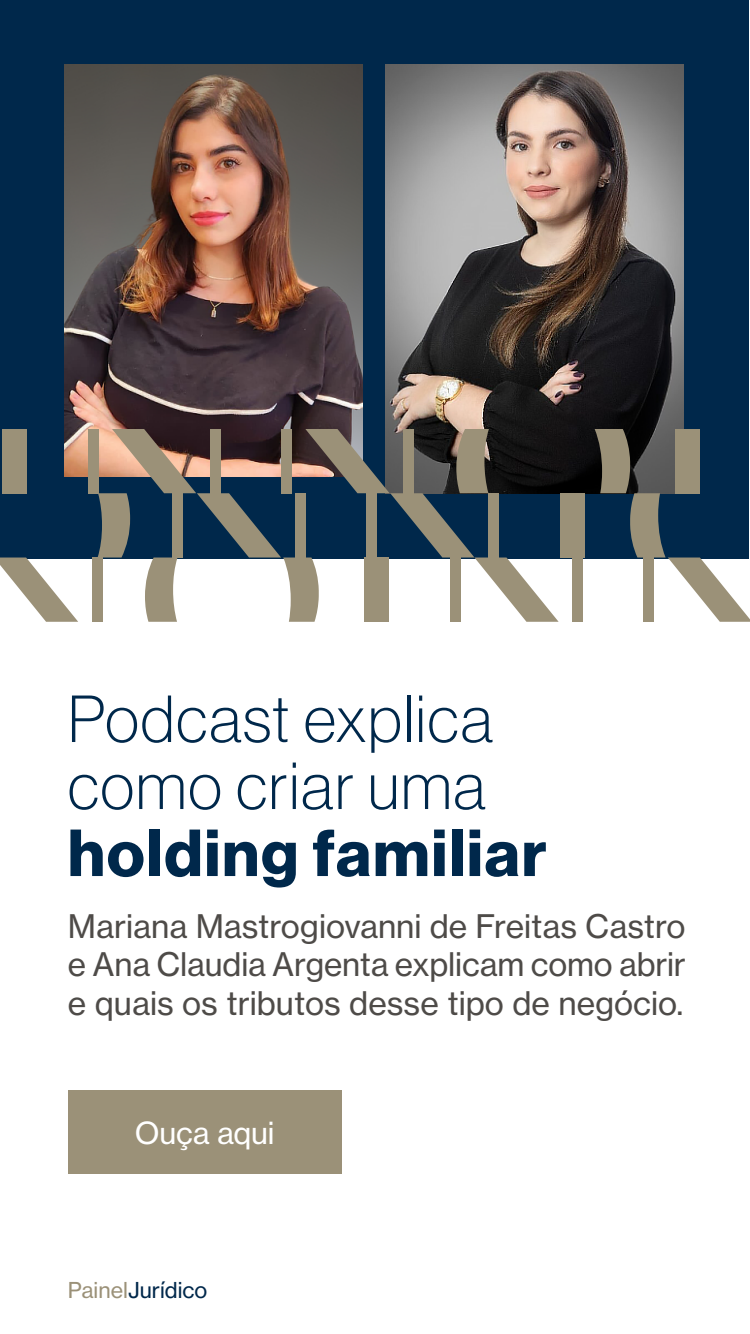
<style>
.page{position:relative;width:750px;height:1334px;background:#fff}
.page>*{position:absolute;margin:0;border:0;box-sizing:border-box;transform-origin:0 0}
.t1{font:65px/67px "N Haas Grotesk DS Pro 35 X Lt";letter-spacing:.03em;color:#00284b}
.t2{font:65px "N Haas Grotesk DS Pro 75 Bd";letter-spacing:.03em;color:#00284b}
.t3{font:32px/38.4px "N Haas Grotesk TX Pro 55 Rg";color:#4e4b48;text-align:justify}
.t4{font:30px "N Haas Grotesk TX Pro 55 Rg";letter-spacing:-.01em;color:#fff}
.t5{font:21.6px "N Haas Grotesk TX Pro 55 Rg";color:#00284b}
.s1{color:#9b9178}
</style>
<div class="page">
<div style="left:68px;top:1091px;width:273px;height:83px;background:#9b9178"></div>
<div style="left:0;top:0;width:749px;height:558px;background:#00284b"></div>
<img style="left:64px;top:65px;width:298px;height:412px">
<img style="left:385px;top:65px;width:298px;height:429px">
<div style="left:2px;top:429px;width:25px;height:64px;background:#9b9178"></div>
<div style="left:88px;top:429px;width:10px;height:64px;background:#9b9178"></div>
<div style="left:560px;top:493px;width:25px;height:65px;background:#9b9178"></div>
<div style="left:92px;top:558px;width:11px;height:64px;background:#9b9178"></div>
<svg style="left:0;top:558px;width:78px;height:64px"></svg>
<div style="left:573px;top:558px;width:10px;height:64px;background:#9b9178"></div>
<svg style="left:98px;top:429px;width:461px;height:193px"></svg>
<div style="left:364px;top:558px;width:25px;height:64px;background:#9b9178"></div>
<div style="left:450px;top:558px;width:11px;height:64px;background:#9b9178"></div>
<svg style="left:595px;top:429px;width:155px;height:193px"></svg>
<h1 class="t1" style="left:68px;top:686px;width:426px">Podcast explica como criar uma</h1>
<h1 class="t2" style="left:68px;top:815px;width:480px">holding familiar</h1>
<p class="t3" style="left:68px;top:907px;width:620px">Mariana Mastrogiovanni de Freitas Castro e Ana Claudia Argenta explicam como abrir e quais os tributos desse tipo de negócio.</p>
<p class="t4" style="left:135px;top:1115px;width:141px">Ouça aqui</p>
<p class="t5" style="left:68px;top:1277px;width:141px"><span class="s1">Painel</span>Jurídico</p>
</div>
